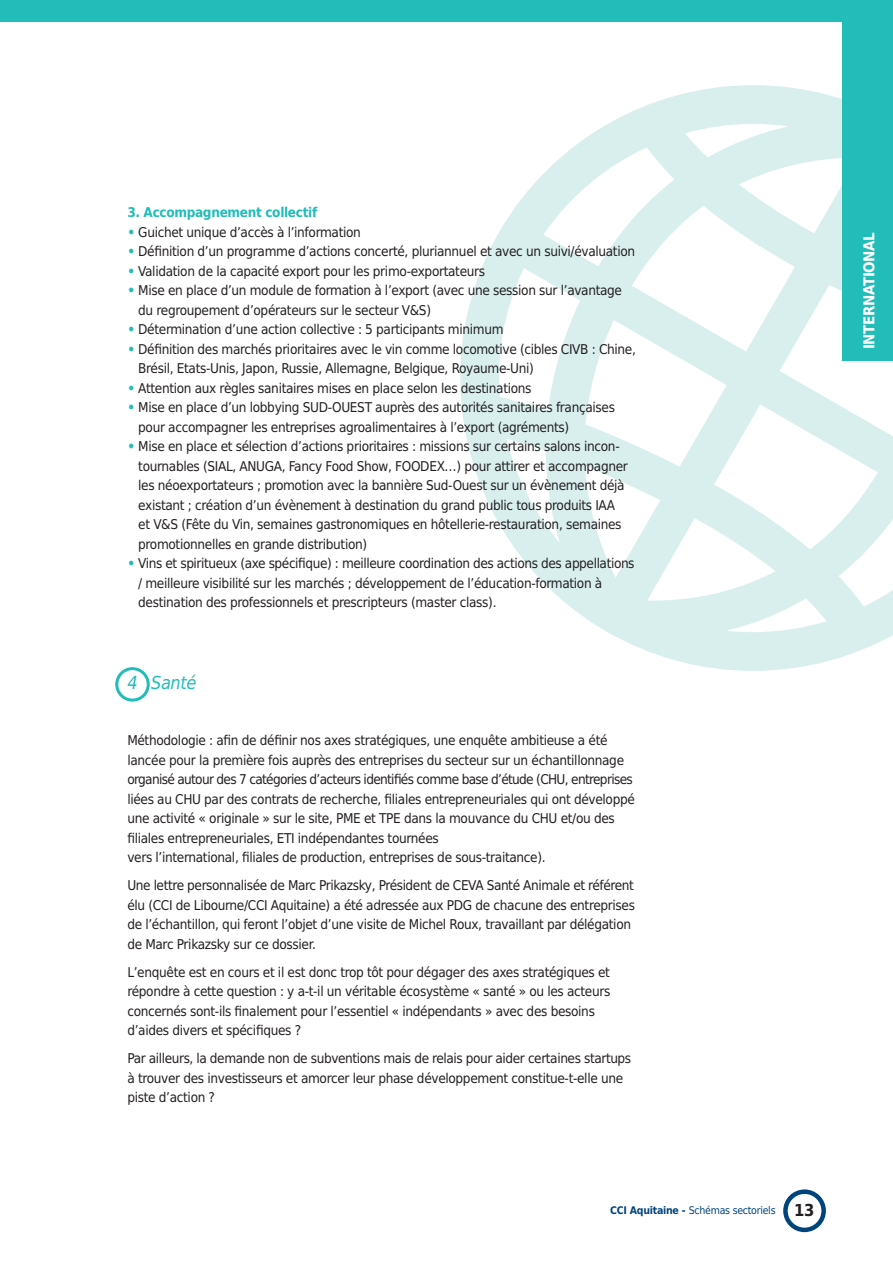
<style>
.page{position:relative;width:893px;height:1263px;background:#fff}
.page>*{position:absolute;margin:0;border:0;box-sizing:border-box;transform-origin:0 0}
.t1{font:italic 18px "DejaVu Sans Condensed";letter-spacing:-.025em;color:#22bcb9}
.t2{font:700 15px "DejaVu Sans Condensed";letter-spacing:-.025em;color:#fff}
.t3{font:13.5px/19.5px "DejaVu Sans Condensed";letter-spacing:-.025em;color:#231f20}
.t4{font:700 13.5px "DejaVu Sans Condensed";letter-spacing:-.025em;color:#22bcb9}
.t5{font:10.5px "DejaVu Sans Condensed";letter-spacing:-.025em;color:#00447c}
.s1{font-weight:700;color:#22bcb9}
.s2{font-weight:700}
.s3{font-weight:700;font-size:16.5px;color:#231f20}
</style>
<div class="page">
<svg style="left:460px;top:85px;width:432px;height:586px"></svg>
<svg style="left:783px;top:1189px;width:43px;height:43px"></svg>
<div style="left:0;top:0;width:850px;height:21px;background:#22bcb9"></div>
<svg style="left:115px;top:667px;width:35px;height:35px"></svg>
<div style="left:842px;top:0;width:50px;height:361px;background:#22bcb9"></div>
<p class="t4" style="left:127px;top:207px;width:191px">3. Accompagnement collectif</p>
<p class="t3" style="left:127px;top:223px;width:235px"><span class="s1">•</span> Guichet unique d’accès à l’information</p>
<p class="t3" style="left:127px;top:243px;width:509px"><span class="s1">•</span> Définition d’un programme d’actions concerté, pluriannuel et avec un suivi/évaluation</p>
<p class="t3" style="left:127px;top:262px;width:359px"><span class="s1">•</span> Validation de la capacité export pour les primo-exportateurs</p>
<p class="t3" style="left:138px;top:282px;width:485px;text-indent:-11px"><span class="s1">•</span> Mise en place d’un module de formation à l’export (avec une session sur l’avantage du regroupement d’opérateurs sur le secteur V&amp;S)</p>
<p class="t3" style="left:127px;top:321px;width:378px"><span class="s1">•</span> Détermination d’une action collective : 5 participants minimum</p>
<p class="t3" style="left:138px;top:340px;width:499px;text-indent:-11px"><span class="s1">•</span> Définition des marchés prioritaires avec le vin comme locomotive (cibles CIVB : Chine,<br>Brésil, Etats-Unis, Japon, Russie, Allemagne, Belgique, Royaume-Uni)</p>
<p class="t3" style="left:127px;top:379px;width:406px"><span class="s1">•</span> Attention aux règles sanitaires mises en place selon les destinations</p>
<p class="t3" style="left:138px;top:399px;width:478px;text-indent:-11px"><span class="s1">•</span> Mise en place d’un lobbying SUD-OUEST auprès des autorités sanitaires françaises pour accompagner les entreprises agroalimentaires à l’export (agréments)</p>
<p class="t3" style="left:138px;top:438px;width:491px;text-indent:-11px"><span class="s1">•</span> Mise en place et sélection d’actions prioritaires : missions sur certains salons incon&shy;tournables (SIAL, ANUGA, Fancy Food Show, FOODEX…) pour attirer et accompagner les néoexportateurs ; promotion avec la bannière Sud-Ouest sur un évènement déjà existant ; création d’un évènement à destination du grand public tous produits IAA et V&amp;S (Fête du Vin, semaines gastronomiques en hôtellerie-restauration, semaines promotionnelles en grande distribution)</p>
<p class="t3" style="left:138px;top:555px;width:498px;text-indent:-11px"><span class="s1">•</span> Vins et spiritueux (axe spécifique) : meilleure coordination des actions des appellations / meilleure visibilité sur les marchés ; développement de l’éducation-formation à destination des professionnels et prescripteurs (master class).</p>
<h1 class="t1" style="left:127px;top:676px;width:70px">4 Santé</h1>
<p class="t3" style="left:127px;top:732px;width:509px">Méthodologie : afin de définir nos axes stratégiques, une enquête ambitieuse a été lancée pour la première fois auprès des entreprises du secteur sur un échantillonnage organisé autour des 7 catégories d’acteurs identifiés comme base d’étude (CHU, entreprises liées au CHU par des contrats de recherche, filiales entrepreneuriales qui ont développé une activité « originale » sur le site, PME et TPE dans la mouvance du CHU et/ou des filiales entrepreneuriales, ETI indépendantes tournées<br>vers l’international, filiales de production, entreprises de sous-traitance).</p>
<p class="t3" style="left:127px;top:877px;width:509px">Une lettre personnalisée de Marc Prikazsky, Président de CEVA Santé Animale et référent élu (CCI de Libourne/CCI Aquitaine) a été adressée aux PDG de chacune des entreprises de l’échantillon, qui feront l’objet d’une visite de Michel Roux, travaillant par délégation de Marc Prikazsky sur ce dossier.</p>
<p class="t3" style="left:127px;top:963px;width:484px">L’enquête est en cours et il est donc trop tôt pour dégager des axes stratégiques et répondre à cette question : y a-t-il un véritable écosystème « santé » ou les acteurs concernés sont-ils finalement pour l’essentiel « indépendants » avec des besoins d’aides divers et spécifiques ?</p>
<p class="t3" style="left:127px;top:1050px;width:505px">Par ailleurs, la demande non de subventions mais de relais pour aider certaines startups à trouver des investisseurs et amorcer leur phase développement constitue-t-elle une piste d’action ?</p>
<p class="t5" style="left:610px;top:1206px;width:206px"><span class="s2">CCI Aquitaine -</span> Schémas sectoriels <span class="s3">13</span></p>
<p class="t2" style="left:863px;top:349px;width:119px;rotate:-90deg">INTERNATIONAL</p>
</div>
